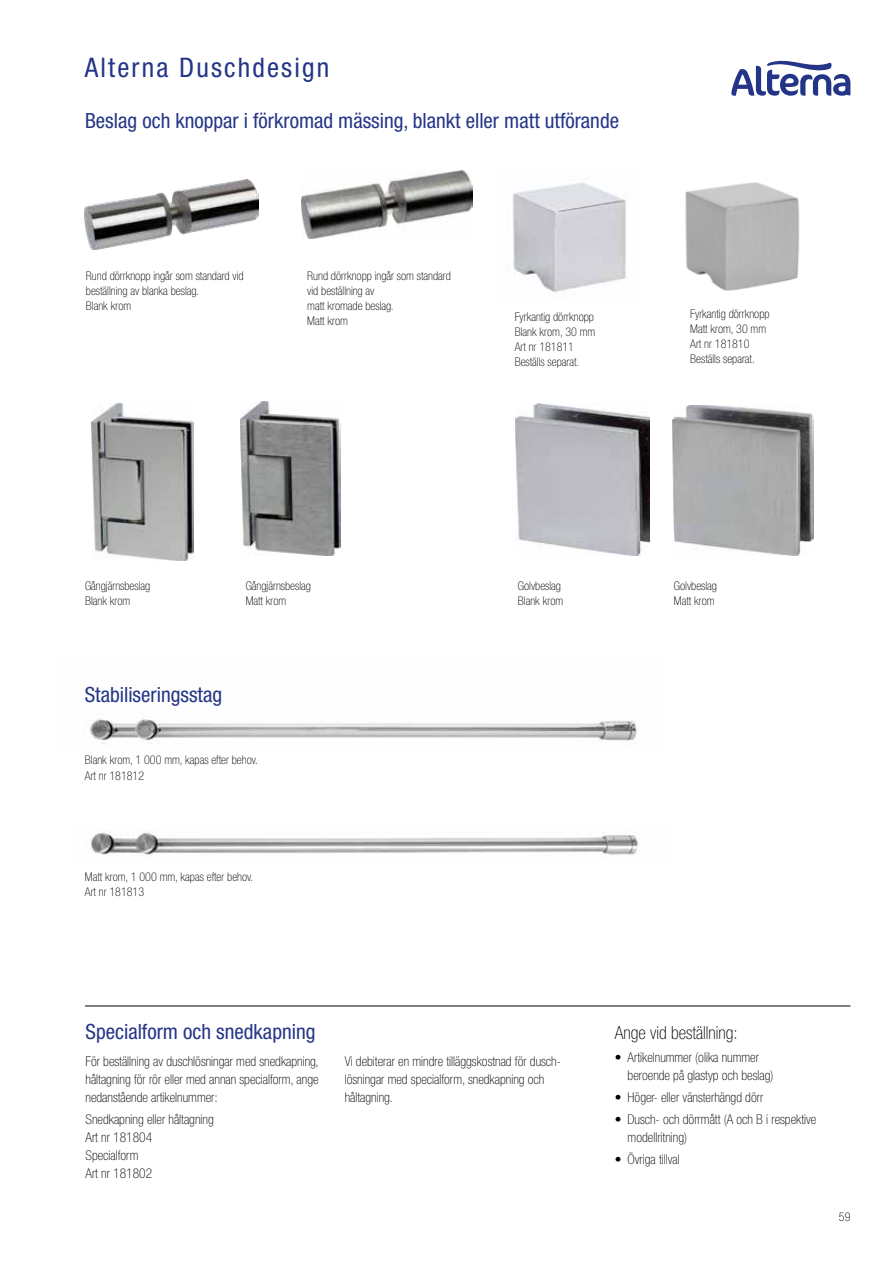
<style>
.page{position:relative;width:893px;height:1263px;background:#fff}
.page>*{position:absolute;margin:0;border:0;box-sizing:border-box;transform-origin:0 0}
.t1{font:condensed 27px "Helvetica Neue";letter-spacing:.08em;color:#243588}
.t2{font:condensed 21px "Helvetica Neue";color:#243588}
.t3{font:100 condensed 18px "Helvetica Neue";color:#000}
.t4{font:100 condensed 13.5px/18px "Helvetica Neue";color:#000}
.t5{font:100 condensed 12px/15px "Helvetica Neue";color:#000}
</style>
<div class="page">
<svg style="left:731px;top:60px;width:119px;height:36px"></svg>
<img style="left:84px;top:718px;width:554px;height:26px">
<img style="left:90px;top:831px;width:549px;height:26px">
<img style="left:301px;top:171px;width:172px;height:67px">
<img style="left:85px;top:179px;width:174px;height:71px">
<img style="left:92px;top:403px;width:101px;height:157px">
<img style="left:240px;top:401px;width:101px;height:154px">
<img style="left:516px;top:403px;width:133px;height:153px">
<img style="left:672px;top:405px;width:141px;height:151px">
<img style="left:685px;top:182px;width:115px;height:109px">
<img style="left:513px;top:182px;width:115px;height:111px">
<hr style="left:85px;top:1006px;width:765px;height:1px;background:#000">
<h1 class="t1" style="left:85px;top:51px;width:246px">Alterna Duschdesign</h1>
<h2 class="t2" style="left:85px;top:108px;width:535px">Beslag och knoppar i förkromad mässing, blankt eller matt utförande</h2>
<p class="t5" style="left:86px;top:268px;width:159px">Rund dörrknopp ingår som standard vid beställning av blanka beslag.<br>Blank krom</p>
<p class="t5" style="left:307px;top:268px;width:145px">Rund dörrknopp ingår som standard vid beställning av<br>matt kromade beslag.<br>Matt krom</p>
<p class="t5" style="left:515px;top:309px;width:82px">Fyrkantig dörrknopp<br>Blank krom, 30 mm<br>Art nr 181811<br>Beställs separat.</p>
<p class="t5" style="left:690px;top:306px;width:81px">Fyrkantig dörrknopp<br>Matt krom, 30 mm<br>Art nr 181810<br>Beställs separat.</p>
<p class="t5" style="left:85px;top:578px;width:67px">Gångjärnsbeslag<br>Blank krom</p>
<p class="t5" style="left:246px;top:578px;width:67px">Gångjärnsbeslag<br>Matt krom</p>
<p class="t5" style="left:518px;top:578px;width:47px">Golvbeslag<br>Blank krom</p>
<p class="t5" style="left:674px;top:578px;width:45px">Golvbeslag<br>Matt krom</p>
<h2 class="t2" style="left:85px;top:682px;width:139px">Stabiliseringsstag</h2>
<p class="t5" style="left:85px;top:753px;width:175px">Blank krom, 1 000 mm, kapas efter behov.<br>Art nr 181812</p>
<p class="t5" style="left:85px;top:869px;width:170px">Matt krom, 1 000 mm, kapas efter behov.<br>Art nr 181813</p>
<h2 class="t2" style="left:86px;top:1020px;width:231px">Specialform och snedkapning</h2>
<p class="t4" style="left:86px;top:1052px;width:235px;text-align:justify">För beställning av duschlösningar med snedkapning, håltagning för rör eller med annan specialform, ange nedanstående artikelnummer:</p>
<p class="t4" style="left:86px;top:1110px;width:130px">Snedkapning eller håltagning<br>Art nr 181804<br>Specialform<br>Art nr 181802</p>
<p class="t4" style="left:345px;top:1052px;width:216px">Vi debiterar en mindre tilläggskostnad för dusch&shy;lösningar med specialform, snedkapning och håltagning.</p>
<h3 class="t3" style="left:615px;top:1023px;width:124px">Ange vid beställning:</h3>
<p class="t4" style="left:628px;top:1048px;width:147px;text-indent:-13px">• Artikelnummer (olika nummer beroende på glastyp och beslag)</p>
<p class="t4" style="left:615px;top:1088px;width:150px">• Höger- eller vänsterhängd dörr</p>
<p class="t4" style="left:628px;top:1110px;width:190px;text-indent:-13px">• Dusch- och dörrmått (A och B i respektive modellritning)</p>
<p class="t4" style="left:615px;top:1150px;width:67px">• Övriga tillval</p>
<p class="t5" style="left:839px;top:1209px;width:13px">59</p>
</div>
